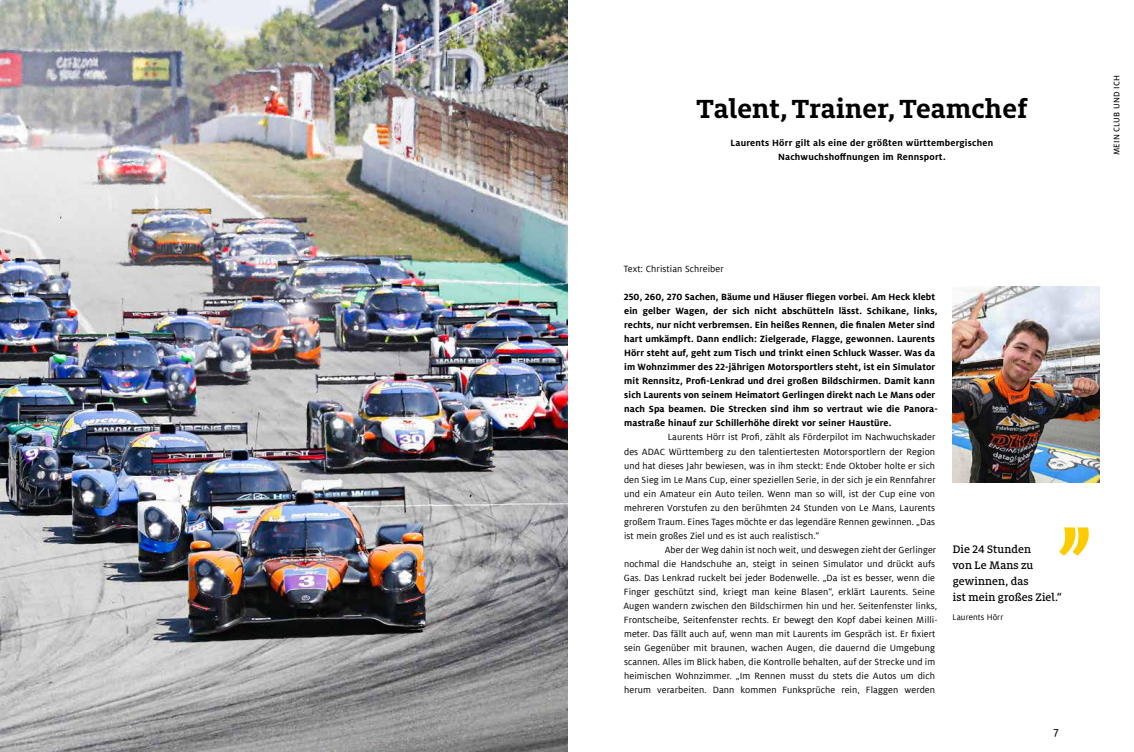
<style>
.page{position:relative;width:1134px;height:752px;background:#fff}
.page>*{position:absolute;margin:0;border:0;box-sizing:border-box;transform-origin:0 0}
.t1{font:128px "Milo ADAC Offc";color:#fdcc00}
.t2{font:700 29px "Milo Slab ADAC";letter-spacing:.01em;color:#000}
.t3{font:500 12px/16px "Milo Slab ADAC";letter-spacing:.01em;color:#000}
.t4{font:12px "Milo ADAC Text";color:#000}
.t5{font:10px "Milo ADAC Offc";letter-spacing:.01em;color:#000}
.t6{font:700 10px/14px "Milo ADAC Offc";letter-spacing:.01em;color:#000}
.t7{font:700 10px/14px "Milo ADAC";letter-spacing:.02em;color:#000;text-align:center}
.t8{font:9px "Milo ADAC Text";letter-spacing:.02em;color:#000}
.t9{font:9px "Milo ADAC Offc";letter-spacing:.01em;color:#000}
</style>
<div class="page">
<img style="left:0;top:0;width:567px;height:751px">
<img style="left:952px;top:286px;width:148px;height:196px">
<h2 class="t2" style="left:696px;top:90px;width:333px">Talent, Trainer, Teamchef</h2>
<p class="t7" style="left:730px;top:136px;width:264px">Laurents Hörr gilt als eine der größten württembergischen<br>Nachwuchshoffnungen im Rennsport.</p>
<p class="t8" style="left:1112px;top:155px;width:81px;rotate:-90deg">MEIN CLUB UND ICH</p>
<p class="t5" style="left:624px;top:263px;width:102px">Text: Christian Schreiber</p>
<p class="t6" style="left:624px;top:290px;width:315px">250, 260, 270 Sachen, Bäume und Häuser fliegen vorbei. Am Heck klebt ein gelber Wagen, der sich nicht abschütteln lässt. Schikane, links, rechts, nur nicht verbremsen. Ein heißes Rennen, die finalen Meter sind hart umkämpft. Dann endlich: Zielgerade, Flagge, gewonnen. Laurents Hörr steht auf, geht zum Tisch und trinkt einen Schluck Wasser. Was da im Wohnzimmer des 22-jährigen Motorsportlers steht, ist ein Simulator mit Rennsitz, Profi-Lenkrad und drei großen Bildschirmen. Damit kann sich Laurents von seinem Heimatort Gerlingen direkt nach Le Mans oder nach Spa beamen. Die Strecken sind ihm so vertraut wie die Panora&shy;mastraße hinauf zur Schillerhöhe direkt vor seiner Haustüre.</p>
<p class="t5" style="left:668px;top:431px;width:269px">Laurents Hörr ist Profi, zählt als Förderpilot im Nachwuchskader</p>
<p class="t5" style="left:624px;top:445px;width:313px">des ADAC Württemberg zu den talentiertesten Motorsportlern der Region</p>
<p class="t5" style="left:624px;top:459px;width:312px">und hat dieses Jahr bewiesen, was in ihm steckt: Ende Oktober holte er sich</p>
<p class="t5" style="left:624px;top:473px;width:313px">den Sieg im Le Mans Cup, einer speziellen Serie, in der sich je ein Rennfahrer</p>
<p class="t5" style="left:624px;top:487px;width:312px">und ein Amateur ein Auto teilen. Wenn man so will, ist der Cup eine von</p>
<p class="t5" style="left:624px;top:501px;width:313px">mehreren Vorstufen zu den berühmten 24 Stunden von Le Mans, Laurents</p>
<p class="t5" style="left:624px;top:515px;width:313px">großem Traum. Eines Tages möchte er das legendäre Rennen gewinnen. „Das</p>
<p class="t5" style="left:624px;top:529px;width:197px">ist mein großes Ziel und es ist auch realistisch.“</p>
<p class="t5" style="left:665px;top:543px;width:273px">Aber der Weg dahin ist noch weit, und deswegen zieht der Gerlinger</p>
<p class="t5" style="left:624px;top:557px;width:313px">nochmal die Handschuhe an, steigt in seinen Simulator und drückt aufs</p>
<p class="t5" style="left:624px;top:571px;width:313px">Gas. Das Lenkrad ruckelt bei jeder Bodenwelle. „Da ist es besser, wenn die</p>
<p class="t5" style="left:624px;top:585px;width:313px">Finger geschützt sind, kriegt man keine Blasen“, erklärt Laurents. Seine</p>
<p class="t5" style="left:623px;top:599px;width:315px">Augen wandern zwischen den Bildschirmen hin und her. Seitenfenster links,</p>
<p class="t5" style="left:624px;top:613px;width:315px">Frontscheibe, Seitenfenster rechts. Er bewegt den Kopf dabei keinen Milli-</p>
<p class="t5" style="left:624px;top:627px;width:313px">meter. Das fällt auch auf, wenn man mit Laurents im Gespräch ist. Er fixiert</p>
<p class="t5" style="left:624px;top:641px;width:313px">sein Gegenüber mit braunen, wachen Augen, die dauernd die Umgebung</p>
<p class="t5" style="left:624px;top:655px;width:313px">scannen. Alles im Blick haben, die Kontrolle behalten, auf der Strecke und im</p>
<p class="t5" style="left:624px;top:669px;width:312px">heimischen Wohnzimmer. „Im Rennen musst du stets die Autos um dich</p>
<p class="t5" style="left:624px;top:683px;width:312px">herum verarbeiten. Dann kommen Funksprüche rein, Flaggen werden</p>
<h1 class="t1" style="left:1054px;top:427px;width:44px">‚‚</h1>
<p class="t3" style="left:952px;top:540px;width:111px">Die 24 Stunden<br>von Le Mans zu gewinnen, das<br>ist mein großes Ziel.“</p>
<p class="t9" style="left:952px;top:611px;width:52px">Laurents Hörr</p>
<p class="t4" style="left:1053px;top:724px;width:7px">7</p>
</div>
